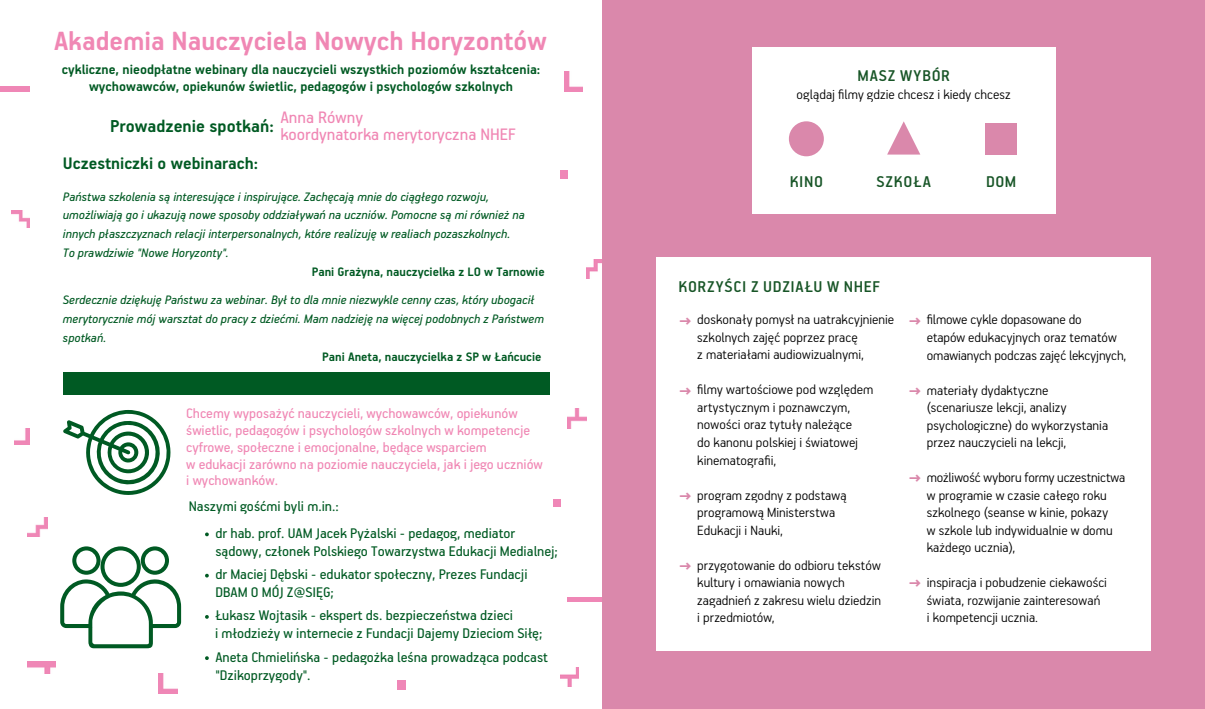
<style>
.page{position:relative;width:1205px;height:709px;background:#fff}
.page>*{position:absolute;margin:0;border:0;box-sizing:border-box;transform-origin:0 0}
.t1{font:700 29.62px "PF Handbook Pro";color:#f087b4}
.t2{font:700 19.38px "PF Handbook Pro";color:#005a23}
.t3{font:700 18.75px "PF Handbook Pro";color:#005a23}
.t4{font:18.62px/17.8px "PF Handbook Pro";color:#f087b4}
.t5{font:500 17.5px "PF Handbook Pro";letter-spacing:.04em;color:#185527}
.t6{font:15.62px/17.9px "PF Handbook Pro";color:#005a23}
.t7{font:15.38px/16.9px "PF Handbook Pro";color:#f087b4}
.t8{font:300 15px/17.5px "PF Handbook Pro";letter-spacing:.005em;color:#000}
.t9{font:700 15px/16.9px "PF Handbook Pro";color:#005a23;text-align:center}
.t10{font:italic 13.75px/18.8px "PF Handbook Pro";color:#005a23}
.t11{font:700 13.75px "PF Handbook Pro";color:#005a23}
.s1{font-weight:900;color:#da88ab}
</style>
<div class="page">
<div style="left:63px;top:372px;width:486px;height:22px;background:#005a23"></div>
<svg style="left:63px;top:410px;width:108px;height:85px"></svg>
<svg style="left:60px;top:546px;width:121px;height:102px"></svg>
<svg style="left:205px;top:532px;width:4px;height:4px"></svg>
<svg style="left:205px;top:574px;width:4px;height:3px"></svg>
<svg style="left:205px;top:615px;width:4px;height:3px"></svg>
<svg style="left:205px;top:656px;width:4px;height:4px"></svg>
<img style="left:567px;top:408px;width:20px;height:20px">
<img style="left:565px;top:72px;width:17px;height:19px">
<img style="left:27px;top:517px;width:20px;height:19px">
<img style="left:27px;top:662px;width:28px;height:11px">
<img style="left:587px;top:260px;width:15px;height:18px">
<svg style="left:554px;top:500px;width:6px;height:6px"></svg>
<svg style="left:397px;top:681px;width:9px;height:8px"></svg>
<img style="left:560px;top:667px;width:19px;height:19px">
<img style="left:12px;top:210px;width:18px;height:18px">
<img style="left:14px;top:428px;width:15px;height:16px">
<svg style="left:560px;top:171px;width:8px;height:7px"></svg>
<img style="left:158px;top:673px;width:19px;height:20px">
<div style="left:602px;top:0;width:603px;height:709px;background:#da88ab"></div>
<div style="left:752px;top:47px;width:303px;height:166px;background:#fff"></div>
<div style="left:656px;top:257px;width:495px;height:393px;background:#fff"></div>
<div style="left:789px;top:121px;width:35px;height:35px;background:#da88ab;border-radius:50%"></div>
<div style="left:985px;top:123px;width:32px;height:31px;background:#da88ab"></div>
<svg style="left:887px;top:121px;width:33px;height:33px"></svg>
<h1 class="t1" style="left:54px;top:23px;width:494px">Akademia Nauczyciela Nowych Horyzontów</h1>
<p class="t9" style="left:62px;top:61px;width:480px">cykliczne, nieodpłatne webinary dla nauczycieli wszystkich poziomów kształcenia: wychowawców, opiekunów świetlic, pedagogów i psychologów szkolnych</p>
<p class="t4" style="left:280px;top:107px;width:236px">Anna Równy<br>koordynatorka merytoryczna NHEF</p>
<p class="t2" style="left:110px;top:114px;width:165px">Prowadzenie spotkań:</p>
<p class="t3" style="left:63px;top:152px;width:197px">Uczestniczki o webinarach:</p>
<p class="t10" style="left:63px;top:186px;width:463px">Państwa szkolenia są interesujące i inspirujące. Zachęcają mnie do ciągłego rozwoju, umożliwiają go i ukazują nowe sposoby oddziaływań na uczniów. Pomocne są mi również na innych płaszczyznach relacji interpersonalnych, które realizuję w realiach pozaszkolnych.<br>To prawdziwie "Nowe Horyzonty".</p>
<p class="t11" style="left:312px;top:263px;width:234px">Pani Grażyna, nauczycielka z LO w Tarnowie</p>
<p class="t10" style="left:63px;top:290px;width:483px">Serdecznie dziękuję Państwu za webinar. Był to dla mnie niezwykle cenny czas, który ubogacił merytorycznie mój warsztat do pracy z dziećmi. Mam nadzieję na więcej podobnych z Państwem spotkań.</p>
<p class="t11" style="left:322px;top:348px;width:221px">Pani Aneta, nauczycielka z SP w Łańcucie</p>
<p class="t7" style="left:186px;top:404px;width:358px">Chcemy wyposażyć nauczycieli, wychowawców, opiekunów świetlic, pedagogów i psychologów szkolnych w kompetencje cyfrowe, społeczne i emocjonalne, będące wsparciem<br>w edukacji zarówno na poziomie nauczyciela, jak i jego uczniów i wychowanków.</p>
<p class="t6" style="left:189px;top:497px;width:151px">Naszymi gośćmi byli m.in.:</p>
<p class="t6" style="left:215px;top:523px;width:344px">dr hab. prof. UAM Jacek Pyżalski - pedagog, mediator sądowy, członek Polskiego Towarzystwa Edukacji Medialnej;</p>
<p class="t6" style="left:215px;top:565px;width:314px">dr Maciej Dębski - edukator społeczny, Prezes Fundacji<br>DBAM O MÓJ Z@SIĘG;</p>
<p class="t6" style="left:215px;top:606px;width:299px">Łukasz Wojtasik - ekspert ds. bezpieczeństwa dzieci</p>
<p class="t6" style="left:215px;top:647px;width:334px">Aneta Chmielińska - pedagożka leśna prowadząca podcast "Dzikoprzygody".</p>
<p class="t6" style="left:215px;top:624px;width:329px">i młodzieży w internecie z Fundacji Dajemy Dzieciom Siłę;</p>
<p class="t5" style="left:857px;top:65px;width:94px">MASZ WYBÓR</p>
<p class="t8" style="left:796px;top:85px;width:216px">oglądaj filmy gdzie chcesz i kiedy chcesz</p>
<p class="t5" style="left:790px;top:171px;width:35px">KINO</p>
<p class="t5" style="left:876px;top:171px;width:56px">SZKOŁA</p>
<p class="t5" style="left:986px;top:171px;width:32px">DOM</p>
<p class="t5" style="left:678px;top:275px;width:203px">KORZYŚCI Z UDZIAŁU W NHEF</p>
<p class="t8" style="left:697px;top:310px;width:198px;text-indent:-18px"><span class="s1">→</span> doskonały pomysł na uatrakcyjnienie szkolnych zajęć poprzez pracę<br>z materiałami audiowizualnymi,</p>
<p class="t8" style="left:697px;top:380px;width:178px;text-indent:-18px"><span class="s1">→</span> filmy wartościowe pod względem artystycznym i poznawczym, nowości oraz tytuły należące<br>do kanonu polskiej i światowej kinematografii,</p>
<p class="t8" style="left:697px;top:485px;width:151px;text-indent:-18px"><span class="s1">→</span> program zgodny z podstawą programową Ministerstwa<br>Edukacji i Nauki,</p>
<p class="t8" style="left:697px;top:555px;width:185px;text-indent:-18px"><span class="s1">→</span> przygotowanie do odbioru tekstów kultury i omawiania nowych zagadnień z zakresu wielu dziedzin i przedmiotów,</p>
<p class="t8" style="left:927px;top:310px;width:201px;text-indent:-18px"><span class="s1">→</span> filmowe cykle dopasowane do<br>etapów edukacyjnych oraz tematów omawianych podczas zajęć lekcyjnych,</p>
<p class="t8" style="left:927px;top:380px;width:183px;text-indent:-18px"><span class="s1">→</span> materiały dydaktyczne (scenariusze lekcji, analizy psychologiczne) do wykorzystania przez nauczycieli na lekcji,</p>
<p class="t8" style="left:927px;top:468px;width:200px;text-indent:-18px"><span class="s1">→</span> możliwość wyboru formy uczestnictwa w programie w czasie całego roku szkolnego (seanse w kinie, pokazy<br>w szkole lub indywidualnie w domu każdego ucznia),</p>
<p class="t8" style="left:927px;top:573px;width:182px;text-indent:-18px"><span class="s1">→</span> inspiracja i pobudzenie ciekawości świata, rozwijanie zainteresowań<br>i kompetencji ucznia.</p>
</div>
